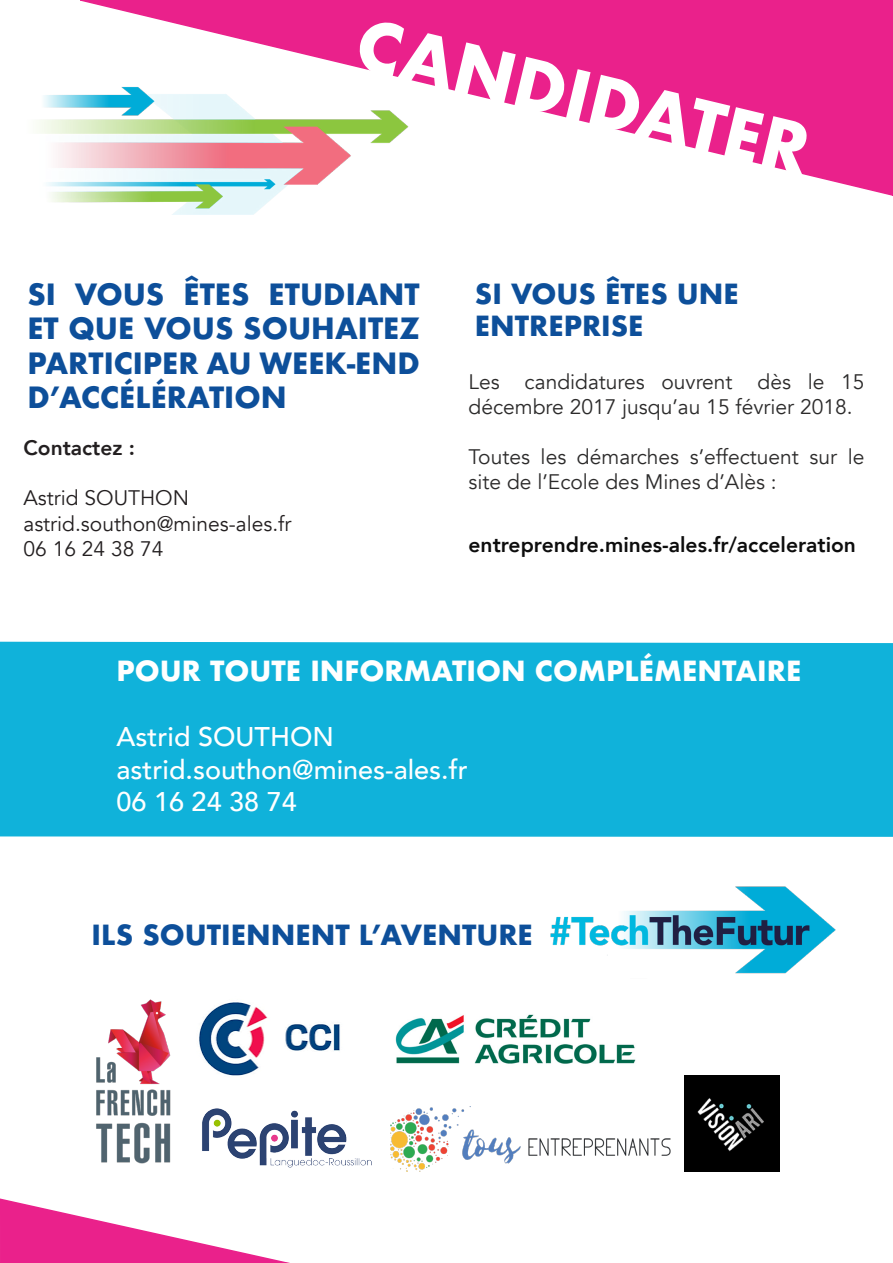
<style>
.page{position:relative;width:893px;height:1263px;background:#fff}
.page>*{position:absolute;margin:0;border:0;box-sizing:border-box;transform-origin:0 0}
.t1{font:700 67.5px "Futura";color:#fff}
.t2{font:700 28.5px/34.2px "Futura";color:#0d4f9a;text-align:justify}
.t3{font:500 27px "Avenir";color:#fff}
.t4{font:700 27px "Futura";color:#0d4f9a}
.t5{font:700 27px "Futura";color:#fff}
.t6{font:21px/25.2px "Avenir";color:#2c2b2b}
.t7{font:21px "Avenir";color:#231f20}
.t8{font:800 21px "Avenir";color:#0d0d0d}
.t9{font:800 21px "Avenir";color:#231f20}
</style>
<div class="page">
<svg style="left:0;top:1198px;width:290px;height:65px"></svg>
<svg style="left:80px;top:0;width:813px;height:196px"></svg>
<img style="left:37px;top:79px;width:401px;height:136px">
<div style="left:0;top:641px;width:893px;height:196px;background:#10b2da"></div>
<img style="left:550px;top:886px;width:286px;height:88px">
<img style="left:96px;top:999px;width:75px;height:165px">
<img style="left:390px;top:1107px;width:281px;height:64px">
<img style="left:684px;top:1075px;width:96px;height:96px">
<img style="left:199px;top:1002px;width:141px;height:74px">
<img style="left:202px;top:1108px;width:170px;height:60px">
<img style="left:395px;top:1014px;width:241px;height:50px">
<p class="t1" style="left:368px;top:-3px;width:465px;rotate:13deg">CANDIDATER</p>
<p class="t2" style="left:27px;top:277px;width:394px">SI VOUS ÊTES ETUDIANT ET QUE VOUS SOUHAITEZ PARTICIPER AU WEEK-END D’ACCÉLÉRATION</p>
<p class="t9" style="left:23px;top:431px;width:113px">Contactez :</p>
<p class="t7" style="left:23px;top:486px;width:167px">Astrid SOUTHON</p>
<p class="t7" style="left:23px;top:511px;width:269px">astrid.southon@mines-ales.fr</p>
<p class="t7" style="left:23px;top:536px;width:142px">06 16 24 38 74</p>
<p class="t4" style="left:475px;top:274px;width:266px">SI VOUS ÊTES UNE</p>
<p class="t4" style="left:475px;top:307px;width:170px">ENTREPRISE</p>
<p class="t6" style="left:469px;top:369px;width:397px">Les candidatures ouvrent dès le 15 décembre 2017 jusqu’au 15 février 2018.</p>
<p class="t6" style="left:469px;top:445px;width:397px">Toutes les démarches s’effectuent sur le site de l’Ecole des Mines d’Alès :</p>
<p class="t8" style="left:469px;top:528px;width:389px">entreprendre.mines-ales.fr/acceleration</p>
<p class="t5" style="left:117px;top:652px;width:686px">POUR TOUTE INFORMATION COMPLÉMENTAIRE</p>
<p class="t3" style="left:117px;top:713px;width:219px">Astrid SOUTHON</p>
<p class="t3" style="left:117px;top:746px;width:353px">astrid.southon@mines-ales.fr</p>
<p class="t3" style="left:117px;top:778px;width:182px">06 16 24 38 74</p>
<p class="t4" style="left:91px;top:915px;width:443px">ILS SOUTIENNENT L’AVENTURE</p>
</div>
